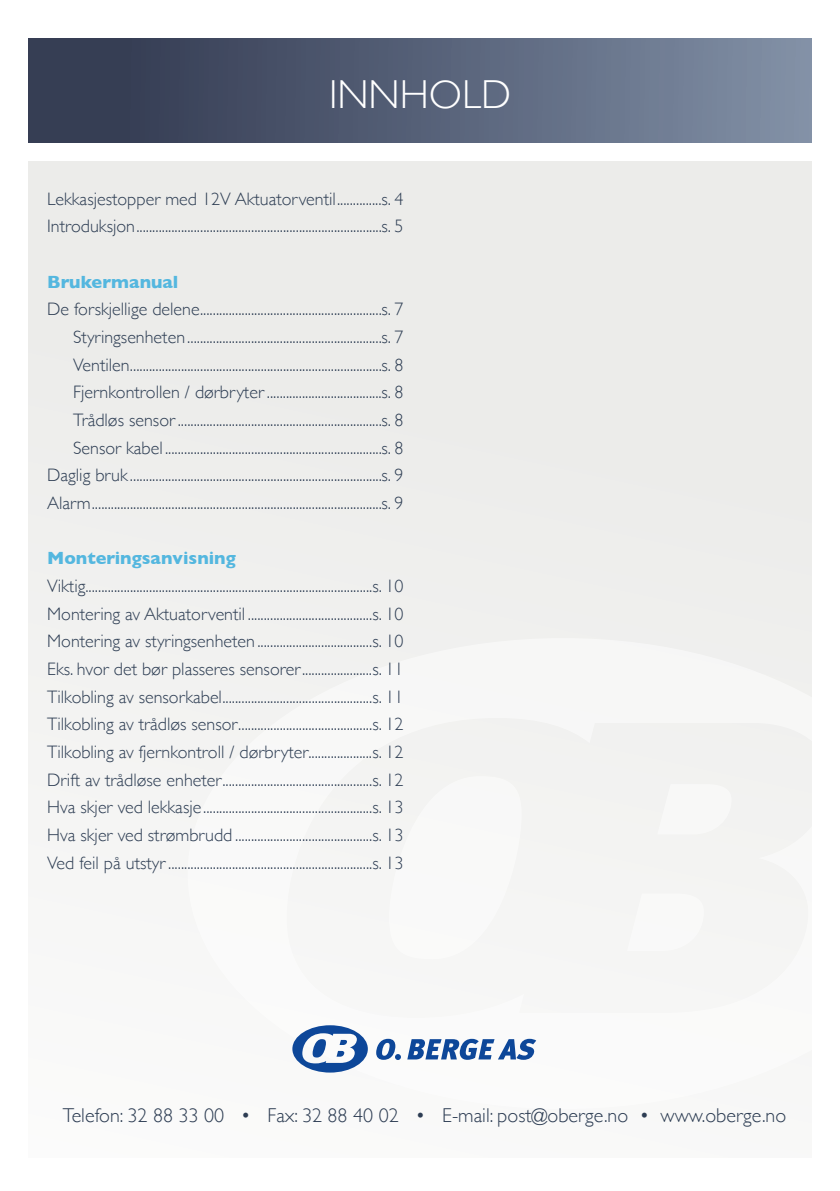
<style>
.page{position:relative;width:840px;height:1191px;background:#fff}
.page>*{position:absolute;margin:0;border:0;box-sizing:border-box;transform-origin:0 0}
.t1{font:300 40.4px "Gill Sans";color:#fff}
.t2{font:300 20px "Gill Sans";color:#2d3d53}
.t3{font:300 18px/27.6px "Gill Sans";color:#2d3d53}
.t4{font:700 18px "Gill Sans";color:#54b7df}
</style>
<div class="page">
<div style="left:28px;top:162px;width:783px;height:995px;background:#ececea"></div>
<div style="left:187px;top:638px;width:625px;height:471px;background:#f7f7f6"></div>
<div style="left:28px;top:39px;width:783px;height:104px;background:linear-gradient(to right,#2d344b,#808fa5)"></div>
<svg style="left:292px;top:1025px;width:75px;height:47px"></svg>
<svg style="left:376px;top:1038px;width:25px;height:22px"></svg>
<svg style="left:407px;top:1038px;width:129px;height:21px"></svg>
<h1 class="t1" style="left:329px;top:63px;width:183px">INNHOLD</h1>
<p class="t3" style="left:47px;top:184px;width:358px">Lekkasjestopper med 12V Aktuatorventil..............s. 4<br>Introduksjon.............................................................................s. 5</p>
<p class="t4" style="left:47px;top:267px;width:133px">Brukermanual</p>
<p class="t3" style="left:47px;top:295px;width:358px;text-align:right">De forskjellige delene.........................................................s. 7<br>Styringsenheten.............................................................s. 7<br>Ventilen...............................................................................s. 8<br>Fjernkontrollen / dørbryter ....................................s. 8<br>Trådløs sensor................................................................s. 8<br>Sensor kabel ....................................................................s. 8<br>Daglig bruk ...............................................................................s. 9<br>Alarm...........................................................................................s. 9</p>
<p class="t4" style="left:47px;top:544px;width:190px">Monteringsanvisning</p>
<p class="t3" style="left:47px;top:571px;width:358px;text-align:justify">Viktig..........................................................................................s. 10<br>Montering av Aktuatorventil .......................................s. 10<br>Montering av styringsenheten ....................................s. 10<br>Eks. hvor det bør plasseres sensorer......................s. 11<br>Tilkobling av sensorkabel...............................................s. 11<br>Tilkobling av trådløs sensor..........................................s. 12<br>Tilkobling av fjernkontroll / dørbryter....................s. 12<br>Drift av trådløse enheter...............................................s. 12<br>Hva skjer ved lekkasje.....................................................s. 13<br>Hva skjer ved strømbrudd ...........................................s. 13<br>Ved feil på utstyr................................................................s. 13</p>
<p class="t2" style="left:63px;top:1100px;width:724px">Telefon: 32 88 33 00 • Fax: 32 88 40 02 • E-mail: post@oberge.no • www.oberge.no</p>
</div>
